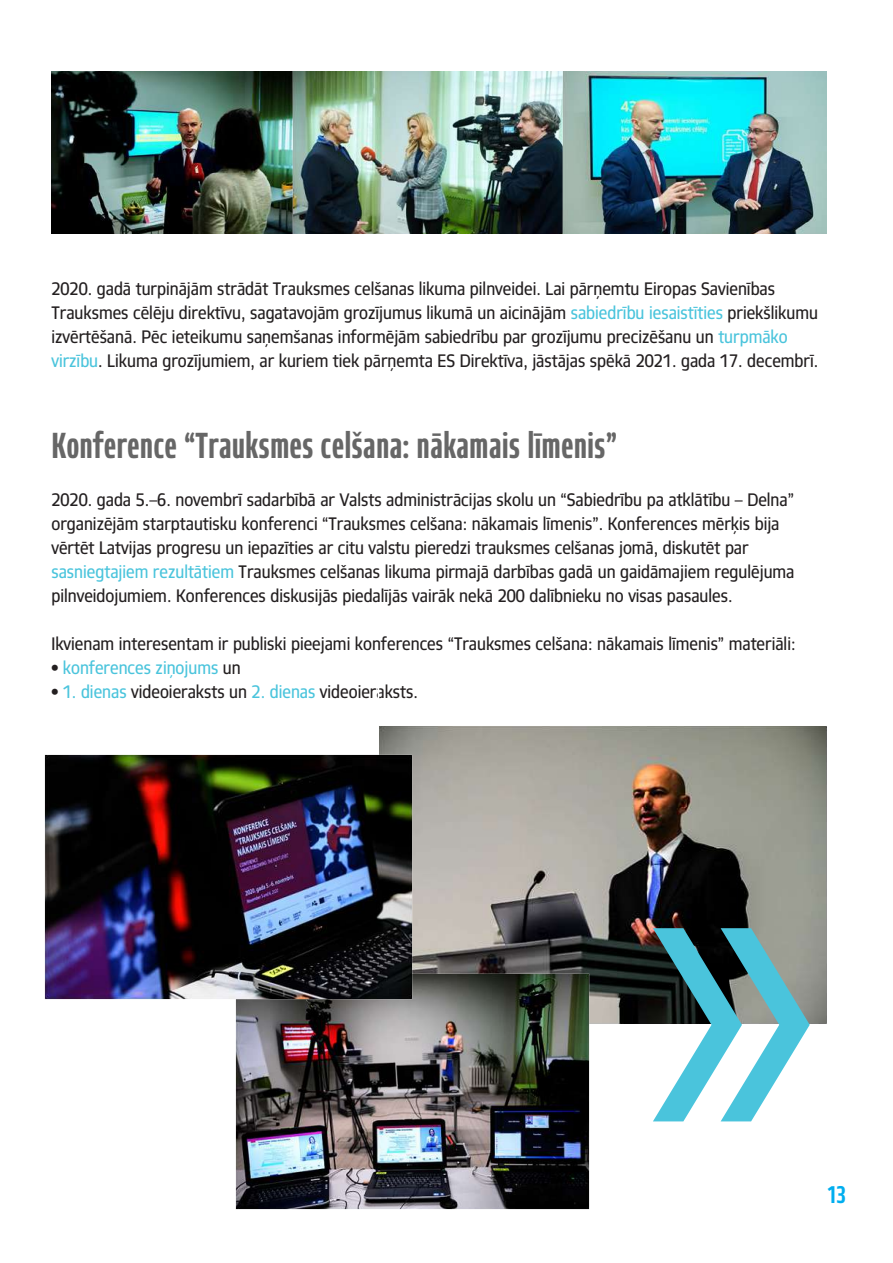
<style>
.page{position:relative;width:893px;height:1263px;background:#fff}
.page>*{position:absolute;margin:0;border:0;box-sizing:border-box;transform-origin:0 0}
.t1{font:700 extra-condensed 36px "Robusta TL Pro";color:#666}
.t2{font:700 extra-condensed 24px "Robusta TL Pro";color:#00aeef}
.t3{font:semi-condensed 18px/24px "Robusta TL Pro";color:#231f20}
.t4{font:semi-condensed 18px "Robusta TL Pro";color:#4ac4dc}
.s1{color:#4ac4dc}
.s2{color:#231f20}
</style>
<div class="page">
<img style="left:51px;top:71px;width:511px;height:162px">
<img style="left:562px;top:71px;width:265px;height:162px">
<img style="left:379px;top:726px;width:448px;height:299px">
<img style="left:235px;top:973px;width:354px;height:237px">
<img style="left:45px;top:754px;width:367px;height:245px">
<svg style="left:653px;top:928px;width:157px;height:193px"></svg>
<p class="t3" style="left:51px;top:277px;width:768px">2020. gadā turpinājām strādāt Trauksmes celšanas likuma pilnveidei. Lai pārņemtu Eiropas Savienības Trauksmes cēlēju direktīvu, sagatavojām grozījumus likumā un aicinājām <span class="s1">sabiedrību iesaistīties</span> priekšlikumu izvērtēšanā. Pēc ieteikumu saņemšanas informējām sabiedrību par grozījumu precizēšanu un <span class="s1">turpmāko virzību</span>. Likuma grozījumiem, ar kuriem tiek pārņemta ES Direktīva, jāstājas spēkā 2021. gada 17. decembrī.</p>
<h1 class="t1" style="left:51px;top:424px;width:567px">Konference “Trauksmes celšana: nākamais līmenis”</h1>
<p class="t3" style="left:51px;top:488px;width:745px">2020. gada 5.–6. novembrī sadarbībā ar Valsts administrācijas skolu un “Sabiedrību pa atklātību – Delna” organizējām starptautisku konferenci “Trauksmes celšana: nākamais līmenis”. Konferences mērķis bija vērtēt Latvijas progresu un iepazīties ar citu valstu pieredzi trauksmes celšanas jomā, diskutēt par <span class="s1">sasniegtajiem rezultātiem</span> Trauksmes celšanas likuma pirmajā darbības gadā un gaidāmajiem regulējuma pilnveidojumiem. Konferences diskusijās piedalījās vairāk nekā 200 dalībnieku no visas pasaules.</p>
<p class="t3" style="left:51px;top:632px;width:746px">Ikvienam interesentam ir publiski pieejami konferences “Trauksmes celšana: nākamais līmenis” materiāli:</p>
<p class="t4" style="left:51px;top:657px;width:191px"><span class="s2">•</span> konferences ziņojums <span class="s2">un</span></p>
<p class="t3" style="left:51px;top:680px;width:368px">• <span class="s1">1. dienas</span> videoieraksts un <span class="s1">2. dienas</span> videoieraksts.</p>
<h2 class="t2" style="left:827px;top:1180px;width:20px">13</h2>
</div>
